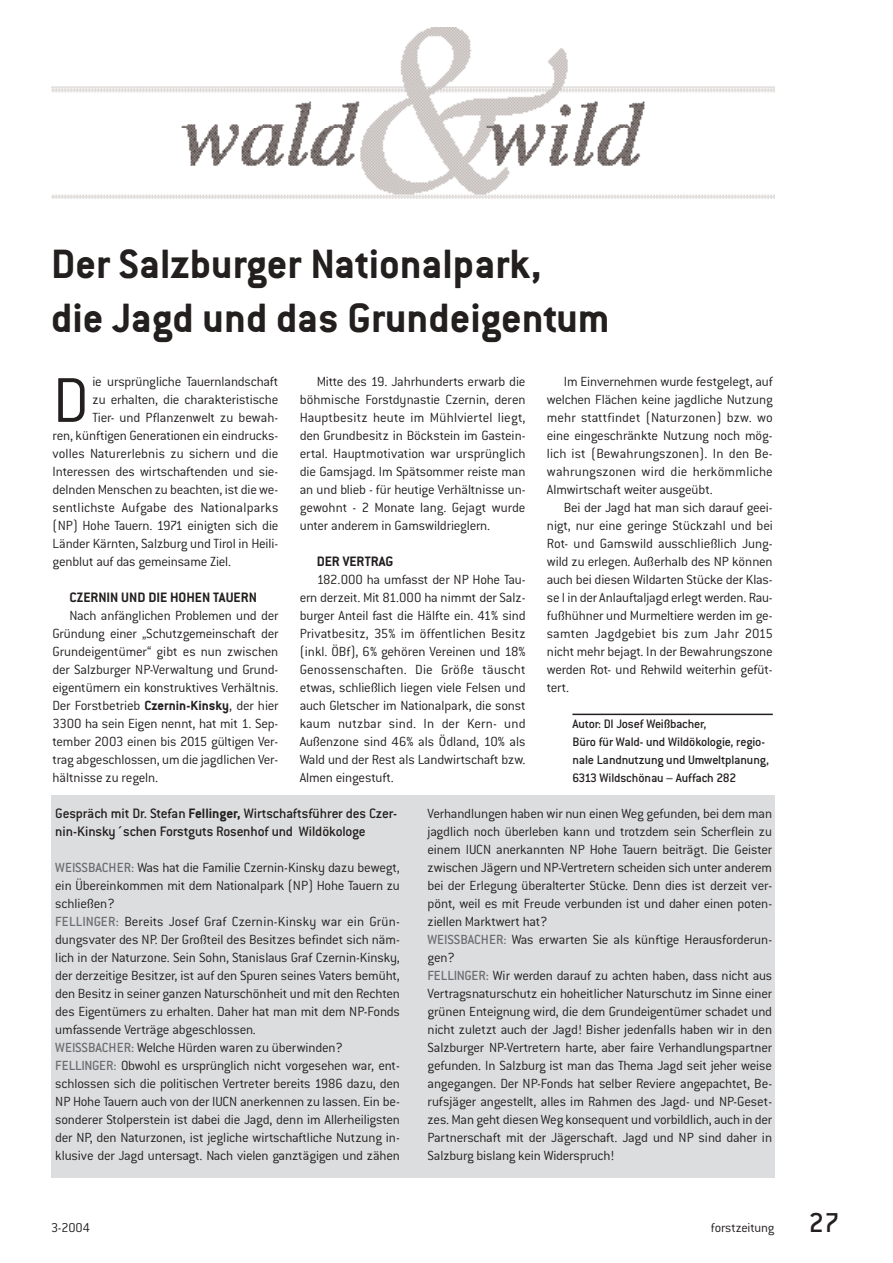
<style>
.page{position:relative;width:893px;height:1263px;background:#fff}
.page>*{position:absolute;margin:0;border:0;box-sizing:border-box;transform-origin:0 0}
.t1{font:300 69.45px "Conduit ITC";color:#231f1f}
.t2{font:700 45px/54px "Conduit ITC";color:#231f1f}
.t3{font:500 15px/18px "Conduit ITC";letter-spacing:-.01em;color:#231f1f}
.t4{font:700 15px "Conduit ITC";color:#231f1f}
.t5{font:300 14.55px/18px "Conduit ITC";letter-spacing:-.015em;color:#231f1f;text-align:justify}
.t6{font:300 14.55px "Conduit ITC";letter-spacing:.01em;color:#231f1f}
.t7{font:300 14.1px "Conduit ITC";letter-spacing:-.01em;color:#231f1f}
.t8{font:500 13.5px/18px "Conduit ITC";letter-spacing:-.015em;color:#231f1f}
.s1{font-weight:700}
.s2{font-weight:500;color:#6c6d70}
.s3{font-weight:500;font-size:30px}
</style>
<div class="page">
<div style="left:51px;top:782px;width:723px;height:396px;background:#dcddde"></div>
<div style="left:51px;top:368px;width:723px;height:427px;background:#fff"></div>
<hr style="left:572px;top:714px;width:200px;height:1px;background:#231f1f">
<img style="left:51px;top:28px;width:723px;height:100px">
<img style="left:51px;top:128px;width:723px;height:71px">
<h2 class="t2" style="left:51px;top:235px;width:560px">Der Salzburger Nationalpark,<br>die Jagd und das Grundeigentum</h2>
<h1 class="t1" style="left:53px;top:357px;width:38px">D</h1>
<p class="t5" style="left:92px;top:372px;width:187px">ie ursprüngliche Tauernlandschaft</p>
<p class="t5" style="left:92px;top:390px;width:187px">zu erhalten, die charakteristische</p>
<p class="t5" style="left:92px;top:408px;width:187px">Tier- und Pflanzenwelt zu bewah-</p>
<p class="t5" style="left:53px;top:426px;width:227px">ren, künftigen Generationen ein eindrucks-</p>
<p class="t5" style="left:53px;top:444px;width:227px">volles Naturerlebnis zu sichern und die</p>
<p class="t5" style="left:53px;top:462px;width:227px">Interessen des wirtschaftenden und sie-</p>
<p class="t5" style="left:53px;top:480px;width:227px">delnden Menschen zu beachten, ist die we-</p>
<p class="t6" style="left:53px;top:498px;width:227px">sentlichste Aufgabe des Nationalparks</p>
<p class="t5" style="left:53px;top:516px;width:227px">(NP) Hohe Tauern. 1971 einigten sich die</p>
<p class="t5" style="left:53px;top:534px;width:227px">Länder Kärnten, Salzburg und Tirol in Heili-</p>
<p class="t5" style="left:53px;top:552px;width:180px">genblut auf das gemeinsame Ziel.</p>
<p class="t4" style="left:70px;top:588px;width:189px">CZERNIN UND DIE HOHEN TAUERN</p>
<p class="t5" style="left:53px;top:606px;width:227px;text-indent:17px">Nach anfänglichen Problemen und der Gründung einer „Schutzgemeinschaft der Grundeigentümer“ gibt es nun zwischen der Salzburger NP-Verwaltung und Grund&shy;eigentümern ein konstruktives Verhältnis.<br>Der Forstbetrieb <span class="s1">Czernin-Kinsky</span>, der hier 3300 ha sein Eigen nennt, hat mit 1. Sep&shy;tember 2003 einen bis 2015 gültigen Ver&shy;trag abgeschlossen, um die jagdlichen Ver&shy;hältnisse zu regeln.</p>
<p class="t5" style="left:300px;top:372px;width:227px;text-indent:17px">Mitte des 19. Jahrhunderts erwarb die böhmische Forstdynastie Czernin, deren Hauptbesitz heute im Mühlviertel liegt, den Grundbesitz in Böckstein im Gastein&shy;ertal. Hauptmotivation war ursprünglich die Gamsjagd. Im Spätsommer reiste man an und blieb - für heutige Verhältnisse un&shy;gewohnt - 2 Monate lang. Gejagt wurde unter anderem in Gamswildrieglern.</p>
<p class="t4" style="left:317px;top:552px;width:78px">DER VERTRAG</p>
<p class="t5" style="left:300px;top:570px;width:227px;text-indent:17px">182.000 ha umfasst der NP Hohe Tau&shy;ern derzeit. Mit 81.000 ha nimmt der Salz&shy;burger Anteil fast die Hälfte ein. 41% sind Privatbesitz, 35% im öffentlichen Besitz (inkl. ÖBf), 6% gehören Vereinen und 18% Genossenschaften. Die Größe täuscht etwas, schließlich liegen viele Felsen und auch Gletscher im Nationalpark, die sonst kaum nutzbar sind. In der Kern- und Außenzone sind 46% als Ödland, 10% als Wald und der Rest als Landwirtschaft bzw.<br>Almen eingestuft.</p>
<p class="t5" style="left:547px;top:372px;width:227px;text-indent:17px">Im Einvernehmen wurde festgelegt, auf welchen Flächen keine jagdliche Nutzung mehr stattfindet (Naturzonen) bzw. wo eine eingeschränkte Nutzung noch mög&shy;lich ist (Bewahrungszonen). In den Be&shy;wahrungszonen wird die herkömmliche Almwirtschaft weiter ausgeübt.</p>
<p class="t5" style="left:547px;top:498px;width:227px;text-indent:17px">Bei der Jagd hat man sich darauf geei&shy;nigt, nur eine geringe Stückzahl und bei Rot- und Gamswild ausschließlich Jung&shy;wild zu erlegen. Außerhalb des NP können auch bei diesen Wildarten Stücke der Klas&shy;se I in der Anlauftaljagd erlegt werden. Rau&shy;fußhühner und Murmeltiere werden im ge&shy;samten Jagdgebiet bis zum Jahr 2015 nicht mehr bejagt. In der Bewahrungszone werden Rot- und Rehwild weiterhin gefüt&shy;tert.</p>
<p class="t8" style="left:572px;top:714px;width:198px">Autor: DI Josef Weißbacher,<br>Büro für Wald- und Wildökologie, regio&shy;nale Landnutzung und Umweltplanung, 6313 Wildschönau – Auffach 282</p>
<p class="t3" style="left:55px;top:804px;width:343px">Gespräch mit Dr. Stefan <span class="s1">Fellinger,</span> Wirtschaftsführer des Czer&shy;nin-Kinsky´schen Forstguts Rosenhof und Wildökologe</p>
<p class="t5" style="left:55px;top:858px;width:346px;text-align:left"><span class="s2">WEISSBACHER:</span> Was hat die Familie Czernin-Kinsky dazu bewegt, ein Übereinkommen mit dem Nationalpark (NP) Hohe Tauern zu schließen?<br><span class="s2">FELLINGER:</span> Bereits Josef Graf Czernin-Kinsky war ein Grün&shy;dungsvater des NP. Der Großteil des Besitzes befindet sich näm&shy;lich in der Naturzone. Sein Sohn, Stanislaus Graf Czernin-Kinsky, der derzeitige Besitzer, ist auf den Spuren seines Vaters bemüht, den Besitz in seiner ganzen Naturschönheit und mit den Rechten des Eigentümers zu erhalten. Daher hat man mit dem NP-Fonds umfassende Verträge abgeschlossen.<br><span class="s2">WEISSBACHER:</span> Welche Hürden waren zu überwinden?<br><span class="s2">FELLINGER:</span> Obwohl es ursprünglich nicht vorgesehen war, ent&shy;schlossen sich die politischen Vertreter bereits 1986 dazu, den NP Hohe Tauern auch von der IUCN anerkennen zu lassen. Ein be&shy;sonderer Stolperstein ist dabei die Jagd, denn im Allerheiligsten der NP, den Naturzonen, ist jegliche wirtschaftliche Nutzung in&shy;klusive der Jagd untersagt. Nach vielen ganztägigen und zähen</p>
<p class="t5" style="left:427px;top:804px;width:346px;text-align:left">Verhandlungen haben wir nun einen Weg gefunden, bei dem man jagdlich noch überleben kann und trotzdem sein Scherflein zu einem IUCN anerkannten NP Hohe Tauern beiträgt. Die Geister zwischen Jägern und NP-Vertretern scheiden sich unter anderem bei der Erlegung überalterter Stücke. Denn dies ist derzeit ver&shy;pönt, weil es mit Freude verbunden ist und daher einen poten&shy;ziellen Marktwert hat?<br><span class="s2">WEISSBACHER:</span> Was erwarten Sie als künftige Herausforderun&shy;gen?<br><span class="s2">FELLINGER:</span> Wir werden darauf zu achten haben, dass nicht aus Vertragsnaturschutz ein hoheitlicher Naturschutz im Sinne einer grünen Enteignung wird, die dem Grundeigentümer schadet und nicht zuletzt auch der Jagd! Bisher jedenfalls haben wir in den Salzburger NP-Vertretern harte, aber faire Verhandlungspartner gefunden. In Salzburg ist man das Thema Jagd seit jeher weise angegangen. Der NP-Fonds hat selber Reviere angepachtet, Be&shy;rufsjäger angestellt, alles im Rahmen des Jagd- und NP-Geset&shy;zes. Man geht diesen Weg konsequent und vorbildlich, auch in der Partnerschaft mit der Jägerschaft. Jagd und NP sind daher in Salzburg bislang kein Widerspruch!</p>
<p class="t7" style="left:51px;top:1219px;width:40px">3-2004</p>
<p class="t7" style="left:711px;top:1219px;width:130px">forstzeitung <span class="s3">27</span></p>
</div>
